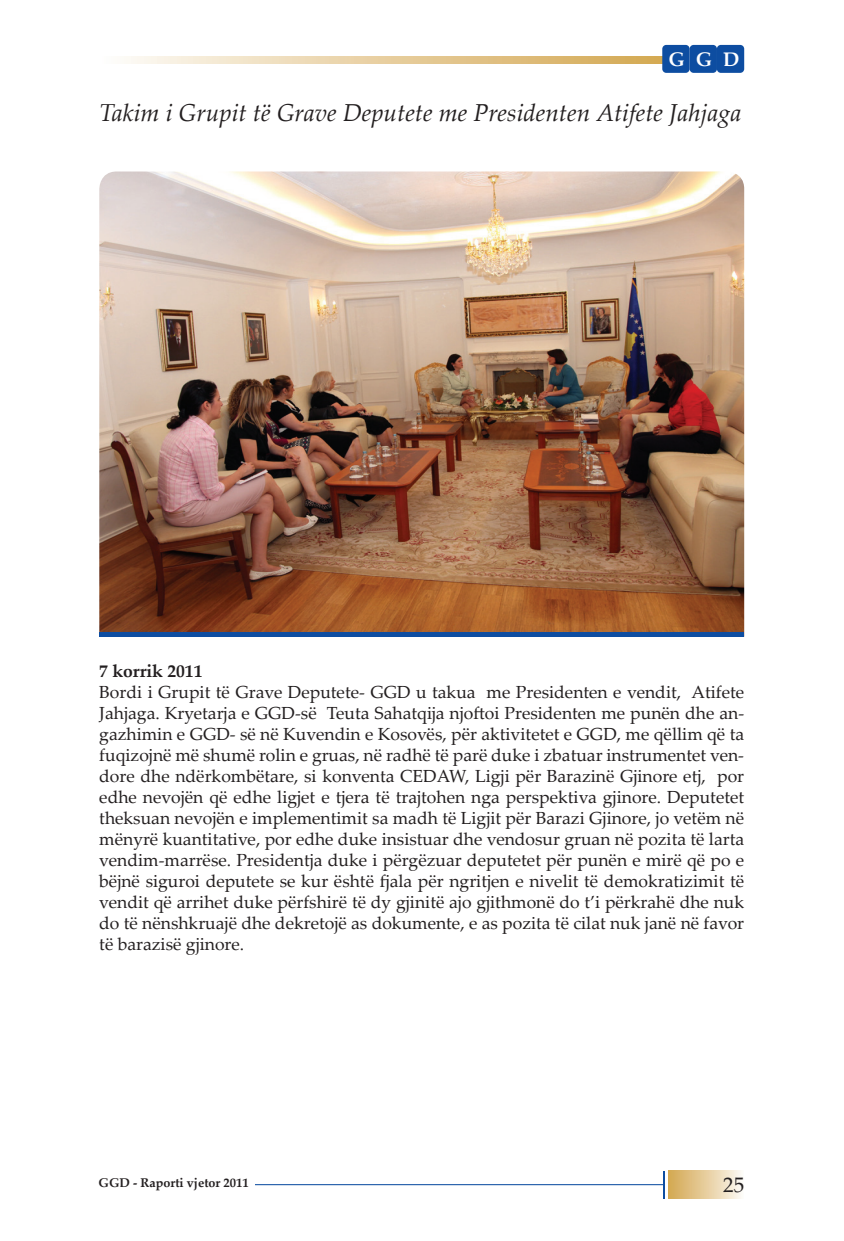
<style>
.page{position:relative;width:844px;height:1241px;background:#fff}
.page>*{position:absolute;margin:0;border:0;box-sizing:border-box;transform-origin:0 0}
.t1{font:italic 24.5px "Palatino Linotype";color:#231f20}
.t2{font:21px "Palatino";color:#231f20}
.t3{font:700 19.6px "Palatino Linotype";color:#fff}
.t4{font:17.5px/21px "Palatino Linotype";color:#231f20;text-align:justify}
.t5{font:700 17.5px "Palatino Linotype";color:#231f20}
.t6{font:700 12.6px "Palatino Linotype";color:#231f20}
</style>
<div class="page">
<svg style="left:126px;top:57px;width:536px;height:7px"></svg>
<div style="left:662px;top:45px;width:27px;height:28px;background:#0d4da1;border-radius:4px"></div>
<div style="left:689px;top:45px;width:27px;height:28px;background:#0d4da1;border-radius:4px"></div>
<div style="left:716px;top:45px;width:28px;height:28px;background:#0d4da1;border-radius:4px"></div>
<hr style="left:255px;top:1183px;width:408px;height:1px;background:#0d4da1">
<div style="left:667px;top:1170px;width:77px;height:28px;background:linear-gradient(to right,#d2a54c,#fdfaf4)"></div>
<svg style="left:663px;top:1171px;width:1px;height:27px"></svg>
<img style="left:99px;top:171px;width:645px;height:460px">
<div style="left:99px;top:631px;width:645px;height:5px;background:#0d4da1"></div>
<p class="t3" style="left:668px;top:45px;width:72px">G G D</p>
<h1 class="t1" style="left:99px;top:95px;width:643px">Takim i Grupit të Grave Deputete me Presidenten Atifete Jahjaga</h1>
<p class="t5" style="left:99px;top:658px;width:105px">7 korrik 2011</p>
<p class="t4" style="left:99px;top:680px;width:646px">Bordi i Grupit të Grave Deputete- GGD u takua me Presidenten e vendit, Atifete Jahjaga. Kryetarja e GGD-së Teuta Sahatqija njoftoi Presidenten me punën dhe an&shy;gazhimin e GGD- së në Kuvendin e Kosovës, për aktivitetet e GGD, me qëllim që ta fuqizojnë më shumë rolin e gruas, në radhë të parë duke i zbatuar instrumentet ven&shy;dore dhe ndërkombëtare, si konventa CEDAW, Ligji për Barazinë Gjinore etj, por edhe nevojën që edhe ligjet e tjera të trajtohen nga perspektiva gjinore. Deputetet theksuan nevojën e implementimit sa madh të Ligjit për Barazi Gjinore, jo vetëm në mënyrë kuantitative, por edhe duke insistuar dhe vendosur gruan në pozita të larta vendim-marrëse. Presidentja duke i përgëzuar deputetet për punën e mirë që po e bëjnë siguroi deputete se kur është fjala për ngritjen e nivelit të demokratizimit të vendit që arrihet duke përfshirë të dy gjinitë ajo gjithmonë do t’i përkrahë dhe nuk do të nënshkruajë dhe dekretojë as dokumente, e as pozita të cilat nuk janë në favor të barazisë gjinore.</p>
<p class="t6" style="left:98px;top:1173px;width:152px">GGD - Raporti vjetor 2011</p>
<p class="t2" style="left:723px;top:1172px;width:22px">25</p>
</div>
